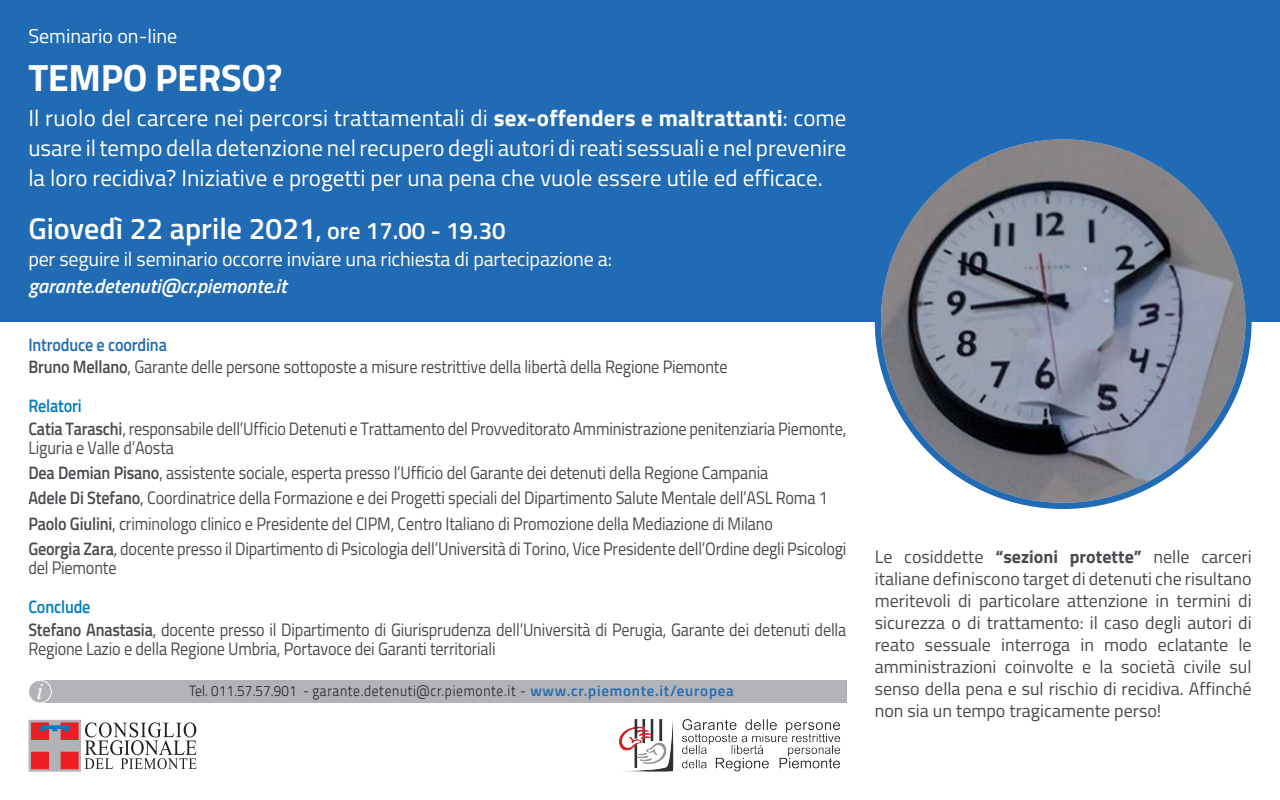
<style>
.page{position:relative;width:1280px;height:800px;background:#fff}
.page>*{position:absolute;margin:0;border:0;box-sizing:border-box;transform-origin:0 0}
.t1{font:700 38px "Titillium Web";letter-spacing:-.01em;color:#fff}
.t2{font:600 30px "Titillium Web";color:#fff}
.t3{font:italic 24px "Times New Roman";color:#fff}
.t4{font:23px/30px "Titillium Web";color:#fff;text-align:justify}
.t5{font:20px "Titillium Web";letter-spacing:-.01em;color:#fff}
.t6{font:italic 600 20px "Titillium Web";color:#fff}
.t7{font:18px/25.2px "Titillium Web";letter-spacing:-.01em;color:#474a4e;scale:.9 1}
.t8{font:18px/22px "Titillium Web";letter-spacing:-.01em;color:#474a4e;text-align:justify}
.t9{font:300 15px "Titillium Web";letter-spacing:.05em;color:#231f20;scale:.9 1}
.s1{font-weight:700}
.s2{font-size:24px}
.s3{font-weight:600;color:#206bb4}
.s4{font-weight:600}
.s5{font-weight:600;color:#007cc2}
</style>
<div class="page">
<div style="left:0;top:0;width:1280px;height:321px;background:#206bb4"></div>
<svg style="left:31px;top:722px;width:48px;height:48px"></svg>
<div style="left:29px;top:720px;width:52px;height:52px;border:1px solid #b2b3b7"></div>
<div style="left:61px;top:752px;width:17px;height:17px;background:#ee1d23"></div>
<div style="left:31px;top:752px;width:18px;height:17px;background:#ee1d23"></div>
<div style="left:31px;top:723px;width:18px;height:17px;background:#ee1d23"></div>
<div style="left:61px;top:723px;width:17px;height:17px;background:#ee1d23"></div>
<svg style="left:39px;top:725px;width:31px;height:6px"></svg>
<svg style="left:85px;top:722px;width:112px;height:47px"></svg>
<img style="left:881px;top:140px;width:364px;height:363px">
<div style="left:40px;top:680px;width:806px;height:23px;background:#b2b3b7"></div>
<div style="left:29px;top:680px;width:22px;height:23px;background:#b2b3b7;border-radius:50%"></div>
<div style="left:28px;top:680px;width:24px;height:23px;border:1px solid #fff;border-radius:50%"></div>
<img style="left:619px;top:719px;width:222px;height:53px">
<p class="t5" style="left:28px;top:21px;width:150px">Seminario on-line</p>
<h1 class="t1" style="left:28px;top:48px;width:256px">TEMPO PERSO?</h1>
<p class="t4" style="left:28px;top:102px;width:820px">Il ruolo del carcere nei percorsi trattamentali di <span class="s1">sex-offenders e maltrattanti</span>: come usare il tempo della detenzione nel recupero degli autori di reati sessuali e nel prevenire la loro recidiva? Iniziative e progetti per una pena che vuole essere utile ed efficace.</p>
<h2 class="t2" style="left:28px;top:206px;width:479px">Giovedì 22 aprile 2021<span class="s2">, ore 17.00 - 19.30</span></h2>
<p class="t5" style="left:28px;top:245px;width:585px">per seguire il seminario occorre inviare una richiesta di partecipazione a:</p>
<p class="t6" style="left:28px;top:271px;width:260px">garante.detenuti@cr.piemonte.it</p>
<p class="t7" style="left:28px;top:333px;width:778px;line-height:22.3px"><span class="s3">Introduce e coordina<br></span><span class="s4">Bruno Mellano</span>, Garante delle persone sottoposte a misure restrittive della libertà della Regione Piemonte</p>
<p class="t7" style="left:28px;top:394px;width:910px;line-height:22.3px"><span class="s5">Relatori<br></span><span class="s4">Catia Taraschi</span>, responsabile dell’Ufficio Detenuti e Trattamento del Provveditorato Amministrazione penitenziaria Piemonte,</p>
<p class="t7" style="left:28px;top:434px;width:911px">Liguria e Valle d’Aosta<br><span class="s4">Dea Demian Pisano</span>, assistente sociale, esperta presso l’Ufficio del Garante dei detenuti della Regione Campania<br><span class="s4">Adele Di Stefano</span>, Coordinatrice della Formazione e dei Progetti speciali del Dipartimento Salute Mentale dell’ASL Roma 1<br><span class="s4">Paolo Giulini</span>, criminologo clinico e Presidente del CIPM, Centro Italiano di Promozione della Mediazione di Milano<br><span class="s4">Georgia Zara</span>, docente presso il Dipartimento di Psicologia dell’Università di Torino, Vice Presidente dell’Ordine degli Psicologi</p>
<p class="t7" style="left:28px;top:554px;width:100px">del Piemonte</p>
<p class="t7" style="left:28px;top:595px;width:910px;line-height:22.3px"><span class="s5">Conclude<br></span><span class="s4">Stefano Anastasia</span>, docente presso il Dipartimento di Giurisprudenza dell’Università di Perugia, Garante dei detenuti della</p>
<p class="t7" style="left:28px;top:635px;width:521px">Regione Lazio e della Regione Umbria, Portavoce dei Garanti territoriali</p>
<h3 class="t3" style="left:37px;top:674px;width:8px">i</h3>
<p class="t9" style="left:189px;top:680px;width:607px">Tel. 011.57.57.901 - garante.detenuti@cr.piemonte.it - <span class="s3">www.cr.piemonte.it/europea</span></p>
<p class="t8" style="left:875px;top:545px;width:378px">Le cosiddette <span class="s1">“sezioni protette”</span> nelle carceri italiane definiscono target di detenuti che risultano meritevoli di particolare attenzione in termini di sicurezza o di trattamento: il caso degli autori di reato sessuale interroga in modo eclatante le amministrazioni coinvolte e la società civile sul senso della pena e sul rischio di recidiva. Affinché non sia un tempo tragicamente perso!</p>
</div>
